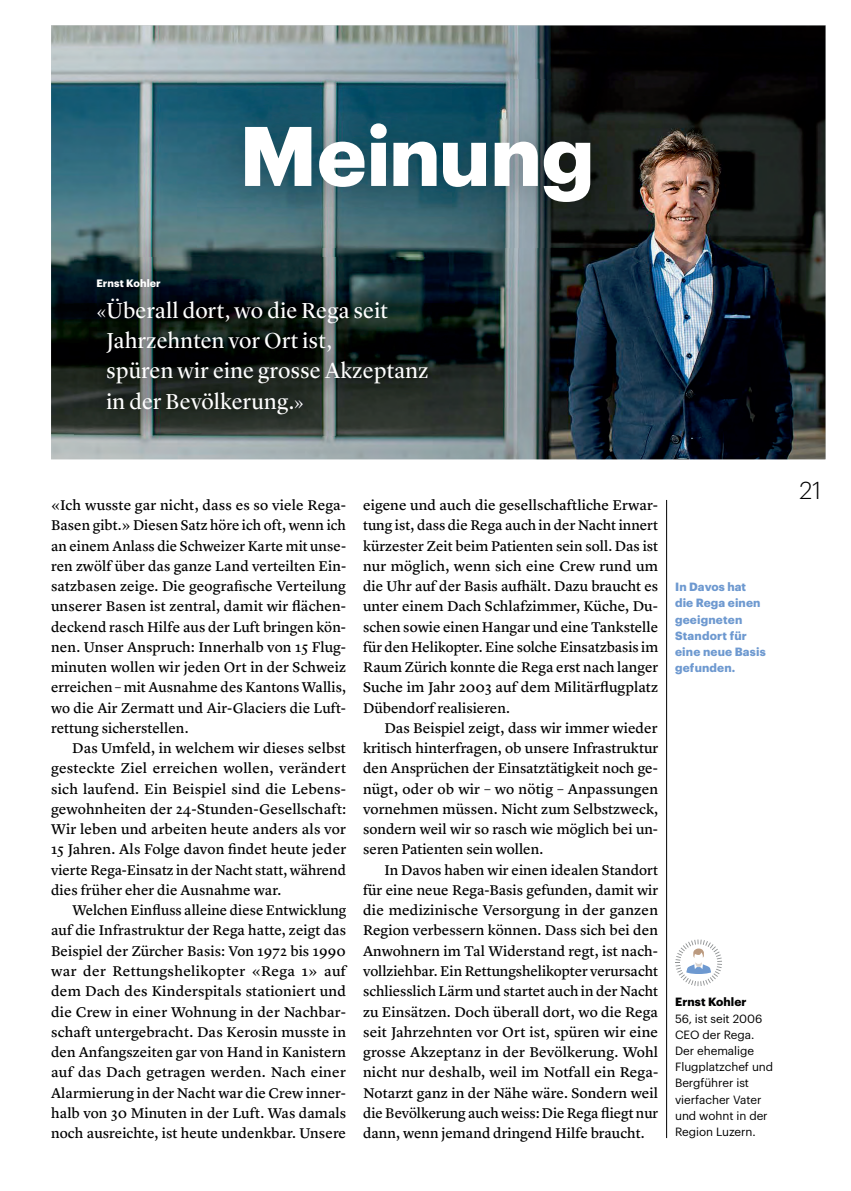
<style>
.page{position:relative;width:851px;height:1191px;background:#fff}
.page>*{position:absolute;margin:0;border:0;box-sizing:border-box;transform-origin:0 0}
.t1{font:700 82.5px "Graphik";color:#fff}
.t2{font:300 24px "Graphik";color:#000001}
.t3{font:22.5px/30.5px "Lyon Display";letter-spacing:.015em;color:#fff}
.t4{font:14.7px/20.2px "Lyon Text Regular No.2";color:#000001;text-align:justify}
.t5{font:11.7px/16.2px "Graphik";letter-spacing:-.005em;color:#000001}
.t6{font:700 11.7px/16.2px "Graphik";letter-spacing:.015em;color:#6e99d0}
.t7{font:700 10.5px "Graphik";letter-spacing:.01em;color:#fff}
.s1{font-weight:700}
</style>
<div class="page">
<hr style="left:666px;top:500px;width:1px;height:638px;background:#000001">
<svg style="left:675px;top:939px;width:47px;height:47px"></svg>
<img style="left:51px;top:26px;width:774px;height:433px">
<img style="left:198px;top:80px;width:439px;height:168px">
<img style="left:75px;top:257px;width:374px;height:179px">
<h2 class="t1" style="left:239px;top:124px;width:356px">Meinung</h2>
<p class="t7" style="left:96px;top:279px;width:66px">Ernst Kohler</p>
<p class="t3" style="left:106px;top:297px;width:323px;text-indent:-10px">« Überall dort, wo die Rega seit<br>Jahrzehnten vor Ort ist,<br>spüren wir eine grosse Akzeptanz in der Bevölkerung.»</p>
<p class="t4" style="left:51px;top:496px;width:296px">«Ich wusste gar nicht, dass es so viele Rega-Basen gibt.» Diesen Satz höre ich oft, wenn ich an einem Anlass die Schweizer Karte mit unse&shy;ren zwölf über das ganze Land verteilten Ein&shy;satzbasen zeige. Die geografische Verteilung unserer Basen ist zentral, damit wir flächen&shy;deckend rasch Hilfe aus der Luft bringen kön&shy;nen. Unser Anspruch: Innerhalb von 15 Flug&shy;minuten wollen wir jeden Ort in der Schweiz erreichen – mit Ausnahme des Kantons Wallis, wo die Air Zermatt und Air-Glaciers die Luft&shy;rettung sicherstellen.</p>
<p class="t4" style="left:51px;top:739px;width:296px;text-indent:21px">Das Umfeld, in welchem wir dieses selbst gesteckte Ziel erreichen wollen, verändert sich laufend. Ein Beispiel sind die Lebens&shy;gewohnheiten der 24-Stunden-Gesellschaft:<br>Wir leben und arbeiten heute anders als vor 15 Jahren. Als Folge davon findet heute jeder vierte Rega- Einsatz in der Nacht statt, während dies früher eher die Ausnahme war.</p>
<p class="t4" style="left:51px;top:901px;width:297px;text-indent:21px">Welchen Einfluss alleine diese Entwicklung auf die Infrastruktur der Rega hatte, zeigt das Beispiel der Zürcher Basis: Von 1972 bis 1990 war der Rettungshelikopter «Rega 1» auf dem Dach des Kinder spitals stationiert und die Crew in einer Wohnung in der Nachbar&shy;schaft untergebracht. Das Kerosin musste in den Anfangszeiten gar von Hand in Kanistern auf das Dach getragen werden. Nach einer Alarmierung in der Nacht war die Crew inner&shy;halb von 30 Minuten in der Luft. Was damals noch ausreichte, ist heute undenkbar. Unsere</p>
<p class="t4" style="left:363px;top:496px;width:296px">eigene und auch die gesellschaftliche Erwar&shy;tung ist, dass die Rega auch in der Nacht innert kürzester Zeit beim Patienten sein soll. Das ist nur möglich, wenn sich eine Crew rund um die Uhr auf der Basis aufhält. Dazu braucht es unter einem Dach Schlafzimmer, Küche, Du&shy;schen sowie einen Hangar und eine Tankstelle für den Helikopter. Eine solche Einsatzbasis im Raum Zürich konnte die Rega erst nach langer Suche im Jahr 2003 auf dem Militärflugplatz Dübendorf realisieren.</p>
<p class="t4" style="left:363px;top:719px;width:296px;text-indent:21px">Das Beispiel zeigt, dass wir immer wieder kritisch hinterfragen, ob unsere Infrastruktur den Ansprüchen der Einsatztätigkeit noch ge&shy;nügt, oder ob wir – wo nötig – Anpassungen vornehmen müssen. Nicht zum Selbstzweck, sondern weil wir so rasch wie möglich bei un&shy;seren Patienten sein wollen.</p>
<p class="t4" style="left:363px;top:861px;width:296px;text-indent:21px">In Davos haben wir einen idealen Standort für eine neue Rega- Basis gefunden, damit wir die medizinische Versorgung in der ganzen Region verbessern können. Dass sich bei den Anwohnern im Tal Widerstand regt, ist nach&shy;vollziehbar. Ein Rettungshelikopter verursacht schliesslich Lärm und startet auch in der Nacht zu Einsätzen. Doch überall dort, wo die Rega seit Jahrzehnten vor Ort ist, spüren wir eine grosse Akzeptanz in der Bevölkerung. Wohl nicht nur deshalb, weil im Notfall ein Rega-Notarzt ganz in der Nähe wäre. Sondern weil die Bevölkerung auch weiss: Die Rega fliegt nur dann, wenn jemand dringend Hilfe braucht.</p>
<p class="t6" style="left:675px;top:579px;width:92px">In Davos hat die Rega einen geeigneten<br>Standort für eine neue Basis gefunden.</p>
<p class="t5" style="left:675px;top:994px;width:99px"><span class="s1">Ernst Kohler<br></span>56, ist seit 2006<br>CEO der Rega.<br>Der ehemalige<br>Flugplatzchef und<br>Bergführer ist vierfacher Vater und wohnt in der<br>Region Luzern.</p>
<h2 class="t2" style="left:799px;top:480px;width:23px">21</h2>
</div>
